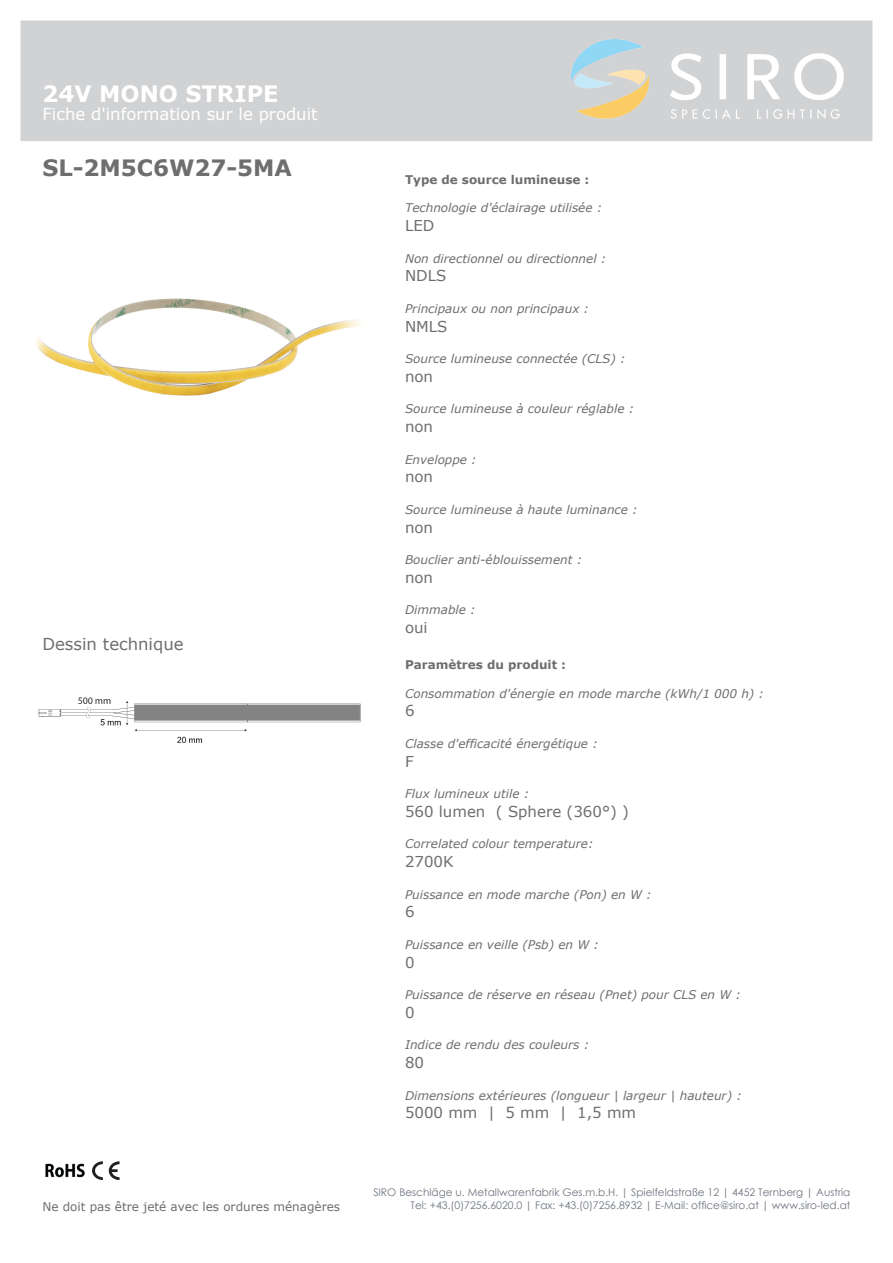
<style>
.page{position:relative;width:893px;height:1263px;background:#fff}
.page>*{position:absolute;margin:0;border:0;box-sizing:border-box;transform-origin:0 0}
.t1{font:700 22.5px "Verdana";color:#6e6e6e}
.t2{font:700 22.5px "Verdana";color:#fff}
.t3{font:16.5px "Verdana";color:#fff}
.t4{font:16.5px "Verdana";color:#6e6e6e}
.t5{font:15px "Verdana";color:#6e6e6e}
.t6{font:italic 12px "Verdana";color:#6e6e6e}
.t7{font:700 12px "Verdana";color:#6e6e6e}
.t8{font:12px "Verdana";color:#6e6e6e}
.t9{font:10.5px/12.6px "Century Gothic";color:#6d747f;text-align:right}
</style>
<div class="page">
<div style="left:21px;top:21px;width:851px;height:120px;background:#d1d2d4"></div>
<img style="left:571px;top:40px;width:272px;height:78px">
<img style="left:45px;top:1163px;width:40px;height:15px">
<svg style="left:92px;top:1161px;width:27px;height:19px"></svg>
<img style="left:36px;top:298px;width:324px;height:98px">
<img style="left:38px;top:697px;width:323px;height:46px">
<h1 class="t2" style="left:42px;top:80px;width:238px">24V MONO STRIPE</h1>
<h2 class="t3" style="left:42px;top:104px;width:277px">Fiche d'information sur le produit</h2>
<h1 class="t1" style="left:42px;top:154px;width:251px">SL-2M5C6W27-5MA</h1>
<h2 class="t4" style="left:42px;top:633px;width:143px">Dessin technique</h2>
<p class="t8" style="left:42px;top:1198px;width:299px">Ne doit pas être jeté avec les ordures ménagères</p>
<p class="t7" style="left:405px;top:172px;width:186px">Type de source lumineuse :</p>
<p class="t6" style="left:405px;top:200px;width:199px">Technologie d'éclairage utilisée :</p>
<p class="t5" style="left:405px;top:216px;width:31px">LED</p>
<p class="t6" style="left:405px;top:250px;width:203px">Non directionnel ou directionnel :</p>
<p class="t5" style="left:405px;top:266px;width:43px">NDLS</p>
<p class="t6" style="left:405px;top:301px;width:186px">Principaux ou non principaux :</p>
<p class="t5" style="left:405px;top:316px;width:44px">NMLS</p>
<p class="t6" style="left:405px;top:351px;width:222px">Source lumineuse connectée (CLS) :</p>
<p class="t5" style="left:405px;top:367px;width:30px">non</p>
<p class="t6" style="left:405px;top:401px;width:231px">Source lumineuse à couleur réglable :</p>
<p class="t5" style="left:405px;top:417px;width:30px">non</p>
<p class="t6" style="left:405px;top:451px;width:73px">Enveloppe :</p>
<p class="t5" style="left:405px;top:467px;width:30px">non</p>
<p class="t6" style="left:405px;top:502px;width:234px">Source lumineuse à haute luminance :</p>
<p class="t5" style="left:405px;top:517px;width:30px">non</p>
<p class="t6" style="left:405px;top:552px;width:179px">Bouclier anti-éblouissement :</p>
<p class="t5" style="left:405px;top:568px;width:30px">non</p>
<p class="t6" style="left:405px;top:602px;width:72px">Dimmable :</p>
<p class="t5" style="left:405px;top:618px;width:24px">oui</p>
<p class="t7" style="left:405px;top:657px;width:163px">Paramètres du produit :</p>
<p class="t6" style="left:405px;top:685px;width:361px">Consommation d'énergie en mode marche (kWh/1 000 h) :</p>
<p class="t5" style="left:405px;top:701px;width:11px">6</p>
<p class="t6" style="left:405px;top:736px;width:194px">Classe d'efficacité énergétique :</p>
<p class="t5" style="left:405px;top:751px;width:10px">F</p>
<p class="t6" style="left:405px;top:786px;width:126px">Flux lumineux utile :</p>
<p class="t5" style="left:405px;top:802px;width:225px">560 lumen ( Sphere (360°) )</p>
<p class="t6" style="left:405px;top:836px;width:190px">Correlated colour temperature:</p>
<p class="t5" style="left:405px;top:852px;width:50px">2700K</p>
<p class="t6" style="left:405px;top:886px;width:248px">Puissance en mode marche (Pon) en W :</p>
<p class="t5" style="left:405px;top:902px;width:11px">6</p>
<p class="t6" style="left:405px;top:937px;width:195px">Puissance en veille (Psb) en W :</p>
<p class="t5" style="left:405px;top:952px;width:11px">0</p>
<p class="t6" style="left:405px;top:987px;width:337px">Puissance de réserve en réseau (Pnet) pour CLS en W :</p>
<p class="t5" style="left:405px;top:1003px;width:11px">0</p>
<p class="t6" style="left:405px;top:1037px;width:186px">Indice de rendu des couleurs :</p>
<p class="t5" style="left:405px;top:1053px;width:21px">80</p>
<p class="t6" style="left:405px;top:1087px;width:338px">Dimensions extérieures (longueur | largeur | hauteur) :</p>
<p class="t5" style="left:405px;top:1103px;width:233px">5000 mm | 5 mm | 1,5 mm</p>
<p class="t9" style="left:373px;top:1186px;width:479px">SIRO Beschläge u. Metallwarenfabrik Ges.m.b.H. | Spielfeldstraße 12 | 4452 Ternberg | Austria<br>Tel: +43.(0)7256.6020.0 | Fax: +43.(0)7256.8932 | E-Mail: office@siro.at | www.siro-led.at</p>
</div>
